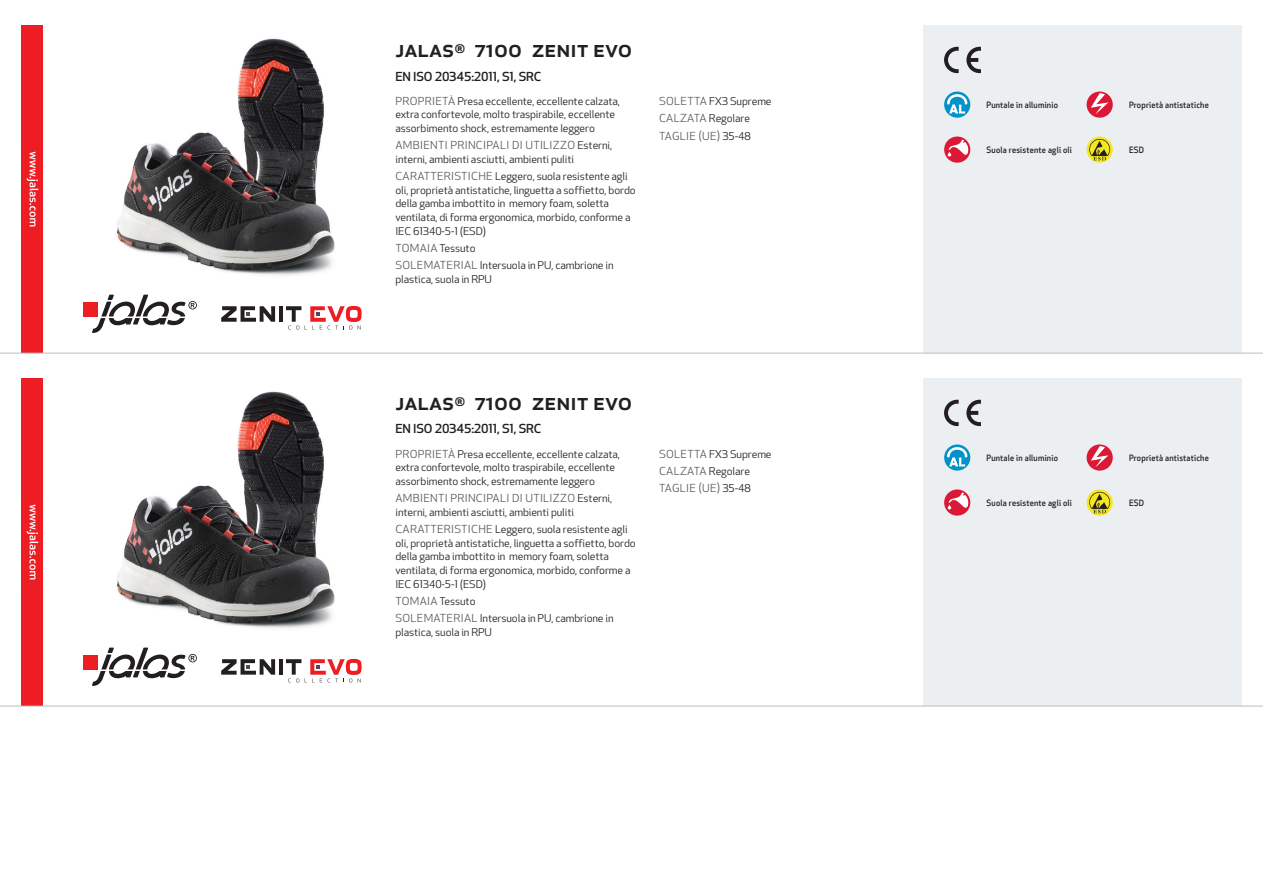
<style>
.page{position:relative;width:1263px;height:893px;background:#fff}
.page>*{position:absolute;margin:0;border:0;box-sizing:border-box;transform-origin:0 0}
.Produkt_namn{font:500 24px "Apex New";color:#231f20}
.Ingress{font:500 12.15px "Apex New";letter-spacing:-.015em;color:#231f20;scale:1.06 1}
.Funktion{font:10.8px "Apex New";letter-spacing:.025em;color:#57585a;scale:1.06 1}
.Funktion-2{font:10.5px/13.6px "Apex New";letter-spacing:-.01em;color:#231f20;scale:1.06 1}
.Funktion_body{font:500 8.55px "Apex New";letter-spacing:.025em;color:#231f20;scale:.95 1}
.s1{font-size:10.8px;color:#57585a}
.s2{font-size:10.5px;color:#231f20}
</style>
<div class="page">
<img style="left:117px;top:38px;width:218px;height:238px">
<div style="left:83px;top:302px;width:15px;height:14px;background:#ee1d23"></div>
<svg style="left:92px;top:295px;width:105px;height:38px"></svg>
<hr style="left:279px;top:306px;width:4px;height:16px;background:#231f20">
<svg style="left:221px;top:306px;width:54px;height:16px"></svg>
<svg style="left:286px;top:306px;width:76px;height:24px"></svg>
<div style="left:21px;top:26px;width:22px;height:327px;background:#ee1d23"></div>
<svg style="left:27px;top:152px;width:11px;height:75px"></svg>
<div style="left:923px;top:26px;width:319px;height:327px;background:#eceff1"></div>
<svg style="left:966px;top:47px;width:15px;height:26px"></svg>
<svg style="left:944px;top:47px;width:15px;height:26px"></svg>
<svg style="left:944px;top:92px;width:26px;height:26px"></svg>
<svg style="left:947px;top:94px;width:20px;height:20px"></svg>
<svg style="left:944px;top:137px;width:26px;height:26px"></svg>
<svg style="left:948px;top:140px;width:20px;height:17px"></svg>
<svg style="left:1086px;top:92px;width:27px;height:26px"></svg>
<svg style="left:1091px;top:93px;width:17px;height:22px"></svg>
<svg style="left:1086px;top:137px;width:27px;height:26px"></svg>
<svg style="left:1089px;top:139px;width:21px;height:21px"></svg>
<img style="left:117px;top:391px;width:218px;height:238px">
<div style="left:83px;top:654px;width:15px;height:15px;background:#ee1d23"></div>
<svg style="left:92px;top:648px;width:105px;height:38px"></svg>
<hr style="left:279px;top:659px;width:4px;height:16px;background:#231f20">
<svg style="left:221px;top:659px;width:54px;height:16px"></svg>
<svg style="left:286px;top:659px;width:76px;height:23px"></svg>
<div style="left:21px;top:378px;width:22px;height:328px;background:#ee1d23"></div>
<svg style="left:27px;top:505px;width:11px;height:74px"></svg>
<div style="left:923px;top:378px;width:319px;height:328px;background:#eceff1"></div>
<svg style="left:966px;top:400px;width:15px;height:26px"></svg>
<svg style="left:944px;top:400px;width:15px;height:26px"></svg>
<svg style="left:944px;top:444px;width:26px;height:27px"></svg>
<svg style="left:947px;top:447px;width:20px;height:19px"></svg>
<svg style="left:944px;top:489px;width:26px;height:27px"></svg>
<svg style="left:948px;top:492px;width:20px;height:17px"></svg>
<svg style="left:1086px;top:444px;width:27px;height:27px"></svg>
<svg style="left:1091px;top:446px;width:17px;height:21px"></svg>
<svg style="left:1086px;top:489px;width:27px;height:27px"></svg>
<svg style="left:1089px;top:492px;width:21px;height:21px"></svg>
<hr style="left:0;top:353px;width:1263px;height:1px;background:#bcbdc0">
<hr style="left:0;top:706px;width:1263px;height:1px;background:#bcbdc0">
<p class="Produkt_namn" style="left:395px;top:33px;width:238px">JALAS<sup>®</sup> 7100 ZENIT EVO</p>
<p class="Ingress" style="left:395px;top:68px;width:139px">EN ISO 20345:2011, S1, SRC</p>
<p class="Funktion-2" style="left:395px;top:94px;width:213px"><span class="s1">PROPRIETÀ</span> Presa eccellente, eccellente calzata, extra confortevole, molto traspirabile, eccellente assorbimento shock, estremamente leggero</p>
<p class="Funktion" style="left:395px;top:139px;width:206px">AMBIENTI PRINCIPALI DI UTILIZZO <span class="s2">Esterni,</span></p>
<p class="Funktion-2" style="left:395px;top:153px;width:170px">interni, ambienti asciutti, ambienti puliti</p>
<p class="Funktion-2" style="left:395px;top:170px;width:228px"><span class="s1">CARATTERISTICHE</span> Leggero, suola resistente agli oli, proprietà antistatiche, linguetta a soffietto, bordo della gamba imbottito in memory foam, soletta ventilata, di forma ergonomica, morbido, conforme a IEC 61340-5-1 (ESD)</p>
<p class="Funktion-2" style="left:395px;top:241px;width:77px"><span class="s1">TOMAIA</span> Tessuto</p>
<p class="Funktion-2" style="left:395px;top:258px;width:207px"><span class="s1">SOLEMATERIAL</span> Intersuola in PU, cambrione in plastica, suola in RPU</p>
<p class="Funktion-2" style="left:659px;top:93px;width:108px;line-height:17.2px"><span class="s1">SOLETTA</span> FX3 Supreme<br><span class="s1">CALZATA</span> Regolare</p>
<p class="Funktion" style="left:659px;top:129px;width:88px">TAGLIE (UE) <span class="s2">35-48</span></p>
<p class="Produkt_namn" style="left:395px;top:385px;width:238px">JALAS<sup>®</sup> 7100 ZENIT EVO</p>
<p class="Ingress" style="left:395px;top:421px;width:139px">EN ISO 20345:2011, S1, SRC</p>
<p class="Funktion-2" style="left:395px;top:447px;width:213px"><span class="s1">PROPRIETÀ</span> Presa eccellente, eccellente calzata, extra confortevole, molto traspirabile, eccellente assorbimento shock, estremamente leggero</p>
<p class="Funktion" style="left:395px;top:492px;width:206px">AMBIENTI PRINCIPALI DI UTILIZZO <span class="s2">Esterni,</span></p>
<p class="Funktion-2" style="left:395px;top:505px;width:170px">interni, ambienti asciutti, ambienti puliti</p>
<p class="Funktion-2" style="left:395px;top:523px;width:228px"><span class="s1">CARATTERISTICHE</span> Leggero, suola resistente agli oli, proprietà antistatiche, linguetta a soffietto, bordo della gamba imbottito in memory foam, soletta ventilata, di forma ergonomica, morbido, conforme a IEC 61340-5-1 (ESD)</p>
<p class="Funktion-2" style="left:395px;top:594px;width:77px"><span class="s1">TOMAIA</span> Tessuto</p>
<p class="Funktion-2" style="left:395px;top:611px;width:207px"><span class="s1">SOLEMATERIAL</span> Intersuola in PU, cambrione in plastica, suola in RPU</p>
<p class="Funktion-2" style="left:659px;top:446px;width:108px;line-height:17.2px"><span class="s1">SOLETTA</span> FX3 Supreme<br><span class="s1">CALZATA</span> Regolare</p>
<p class="Funktion" style="left:659px;top:482px;width:88px">TAGLIE (UE) <span class="s2">35-48</span></p>
<p class="Funktion_body" style="left:986px;top:99px;width:77px">Puntale in alluminio</p>
<p class="Funktion_body" style="left:986px;top:144px;width:91px">Suola resistente agli oli</p>
<p class="Funktion_body" style="left:1129px;top:99px;width:85px">Proprietà antistatiche</p>
<p class="Funktion_body" style="left:1129px;top:144px;width:17px">ESD</p>
<p class="Funktion_body" style="left:986px;top:452px;width:77px">Puntale in alluminio</p>
<p class="Funktion_body" style="left:986px;top:497px;width:91px">Suola resistente agli oli</p>
<p class="Funktion_body" style="left:1129px;top:452px;width:85px">Proprietà antistatiche</p>
<p class="Funktion_body" style="left:1129px;top:497px;width:17px">ESD</p>
</div>
